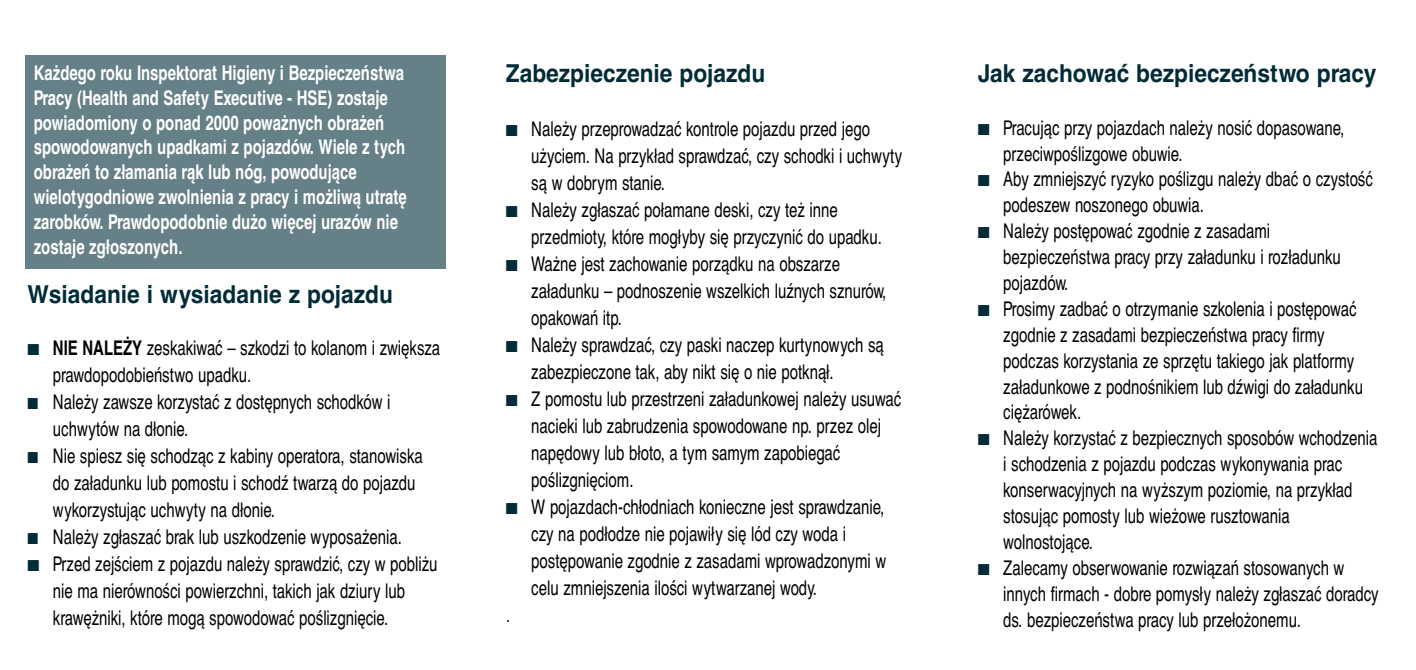
<style>
.page{position:relative;width:1416px;height:670px;background:#fff}
.page>*{position:absolute;margin:0;border:0;box-sizing:border-box;transform-origin:0 0}
.t1{font:24.75px "Helvetica Narrow CE Bold";color:#002b37;scale:1.12 1}
.t2{font:20.25px/27px "Helvetica Narrow CE Regular";color:#000;scale:.9 1}
.t3{font:20.25px/24.8px "Helvetica Narrow CE Bold";color:#fff;scale:.9 1}
.t4{font:300 condensed 20.25px "Helvetica Neue";color:#000}
.s1{color:#002b37}
.s2{font-family:"Helvetica Neue";font-weight:500;font-stretch:condensed}
.s3{font-family:"Helvetica Narrow CE Bold"}
</style>
<div class="page">
<div style="left:25px;top:55px;width:421px;height:214px;background:#668087"></div>
<p class="t3" style="left:34px;top:63px;width:416px">Każdego roku Inspektorat Higieny i Bezpieczeństwa Pracy (Health and Safety Executive - HSE) zostaje powiadomiony o ponad 2000 poważnych obrażeń spowodowanych upadkami z pojazdów. Wiele z tych obrażeń to złamania rąk lub nóg, powodujące wielotygodniowe zwolnienia z pracy i możliwą utratę zarobków. Prawdopodobnie dużo więcej urazów nie</p>
<p class="t1" style="left:506px;top:64px;width:233px">Zabezpieczenie pojazdu</p>
<p class="t1" style="left:978px;top:64px;width:357px">Jak zachować bezpieczeństwo pracy</p>
<p class="t2" style="left:531px;top:117px;width:414px;text-indent:-26px"><span class="s1">■</span> Należy przeprowadzać kontrole pojazdu przed jego użyciem. Na przykład sprawdzać, czy schodki i uchwyty są w dobrym stanie.</p>
<p class="t2" style="left:1003px;top:117px;width:380px;line-height:25.9px;text-indent:-26px"><span class="s1">■</span> Pracując przy pojazdach należy nosić dopasowane, przeciwpoślizgowe obuwie.</p>
<p class="t2" style="left:978px;top:168px;width:440px"><span class="s1">■</span> Aby zmniejszyć ryzyko poślizgu należy dbać o czystość</p>
<p class="t2" style="left:506px;top:198px;width:370px"><span class="s1">■</span> Należy zgłaszać połamane deski, czy też inne</p>
<p class="t2" style="left:1003px;top:194px;width:224px">podeszew noszonego obuwia.</p>
<p class="t2" style="left:531px;top:225px;width:391px">przedmioty, które mogłyby się przyczynić do upadku.</p>
<p class="t2" style="left:978px;top:220px;width:326px"><span class="s1">■</span> Należy postępować zgodnie z zasadami</p>
<p class="t2" style="left:506px;top:252px;width:373px"><span class="s1">■</span> Ważne jest zachowanie porządku na obszarze</p>
<p class="t2" style="left:1003px;top:245px;width:376px">bezpieczeństwa pracy przy załadunku i rozładunku</p>
<p class="t3" style="left:34px;top:236px;width:167px">zostaje zgłoszonych<span class="s2">.</span></p>
<p class="t1" style="left:27px;top:285px;width:328px">Wsiadanie i wysiadanie z pojazdu</p>
<p class="t2" style="left:531px;top:279px;width:396px">załadunku – podnoszenie wszelkich luźnych sznurów,</p>
<p class="t2" style="left:1003px;top:271px;width:74px">pojazdów.</p>
<p class="t2" style="left:531px;top:306px;width:102px">opakowań itp.</p>
<p class="t2" style="left:978px;top:297px;width:422px"><span class="s1">■</span> Prosimy zadbać o otrzymanie szkolenia i postępować</p>
<p class="t2" style="left:27px;top:336px;width:460px"><span class="s1">■</span> <span class="s3">NIE NALEŻY</span> zeskakiwać – szkodzi to kolanom i zwiększa</p>
<p class="t2" style="left:506px;top:333px;width:421px"><span class="s1">■</span> Należy sprawdzać, czy paski naczep kurtynowych są</p>
<p class="t2" style="left:1003px;top:323px;width:358px">zgodnie z zasadami bezpieczeństwa pracy firmy</p>
<p class="t2" style="left:1003px;top:349px;width:391px">podczas korzystania ze sprzętu takiego jak platformy</p>
<p class="t2" style="left:53px;top:363px;width:222px">prawdopodobieństwo upadku.</p>
<p class="t2" style="left:531px;top:360px;width:338px">zabezpieczone tak, aby nikt się o nie potknął.</p>
<p class="t2" style="left:1003px;top:375px;width:401px">załadunkowe z podnośnikiem lub dźwigi do załadunku</p>
<p class="t2" style="left:1003px;top:401px;width:88px">ciężarówek.</p>
<p class="t2" style="left:27px;top:390px;width:405px"><span class="s1">■</span> Należy zawsze korzystać z dostępnych schodków i</p>
<p class="t2" style="left:506px;top:387px;width:441px"><span class="s1">■</span> Z pomostu lub przestrzeni załadunkowej należy usuwać</p>
<p class="t2" style="left:53px;top:417px;width:152px">uchwytów na dłonie.</p>
<p class="t2" style="left:531px;top:414px;width:390px">nacieki lub zabrudzenia spowodowane np. przez olej</p>
<p class="t2" style="left:978px;top:427px;width:446px"><span class="s1">■</span> Należy korzystać z bezpiecznych sposobów wchodzenia</p>
<p class="t2" style="left:27px;top:444px;width:441px"><span class="s1">■</span> Nie spiesz się schodząc z kabiny operatora, stanowiska</p>
<p class="t2" style="left:531px;top:441px;width:345px">napędowy lub błoto, a tym samym zapobiegać</p>
<p class="t2" style="left:1003px;top:452px;width:378px">i schodzenia z pojazdu podczas wykonywania prac</p>
<p class="t2" style="left:53px;top:471px;width:404px">do załadunku lub pomostu i schodź twarzą do pojazdu</p>
<p class="t2" style="left:531px;top:468px;width:115px">poślizgnięciom.</p>
<p class="t2" style="left:1003px;top:478px;width:390px">konserwacyjnych na wyższym poziomie, na przykład</p>
<p class="t2" style="left:53px;top:498px;width:248px">wykorzystując uchwyty na dłonie.</p>
<p class="t2" style="left:506px;top:495px;width:422px"><span class="s1">■</span> W pojazdach-chłodniach konieczne jest sprawdzanie,</p>
<p class="t2" style="left:1003px;top:504px;width:320px">stosując pomosty lub wieżowe rusztowania</p>
<p class="t2" style="left:27px;top:525px;width:418px"><span class="s1">■</span> Należy zgłaszać brak lub uszkodzenie wyposażenia.</p>
<p class="t2" style="left:531px;top:522px;width:351px">czy na podłodze nie pojawiły się lód czy woda i</p>
<p class="t2" style="left:1003px;top:530px;width:101px">wolnostojące.</p>
<p class="t2" style="left:27px;top:552px;width:457px"><span class="s1">■</span> Przed zejściem z pojazdu należy sprawdzić, czy w pobliżu</p>
<p class="t2" style="left:531px;top:549px;width:396px">postępowanie zgodnie z zasadami wprowadzonymi w</p>
<p class="t2" style="left:978px;top:556px;width:409px"><span class="s1">■</span> Zalecamy obserwowanie rozwiązań stosowanych w</p>
<p class="t2" style="left:53px;top:579px;width:393px">nie ma nierówności powierzchni, takich jak dziury lub</p>
<p class="t2" style="left:531px;top:576px;width:319px">celu zmniejszenia ilości wytwarzanej wody.</p>
<p class="t2" style="left:1003px;top:582px;width:418px">innych firmach - dobre pomysły należy zgłaszać doradcy</p>
<p class="t2" style="left:53px;top:606px;width:374px">krawężniki, które mogą spowodować poślizgnięcie.</p>
<p class="t4" style="left:506px;top:607px;width:6px">.</p>
<p class="t2" style="left:1003px;top:608px;width:332px">ds. bezpieczeństwa pracy lub przełożonemu.</p>
</div>
